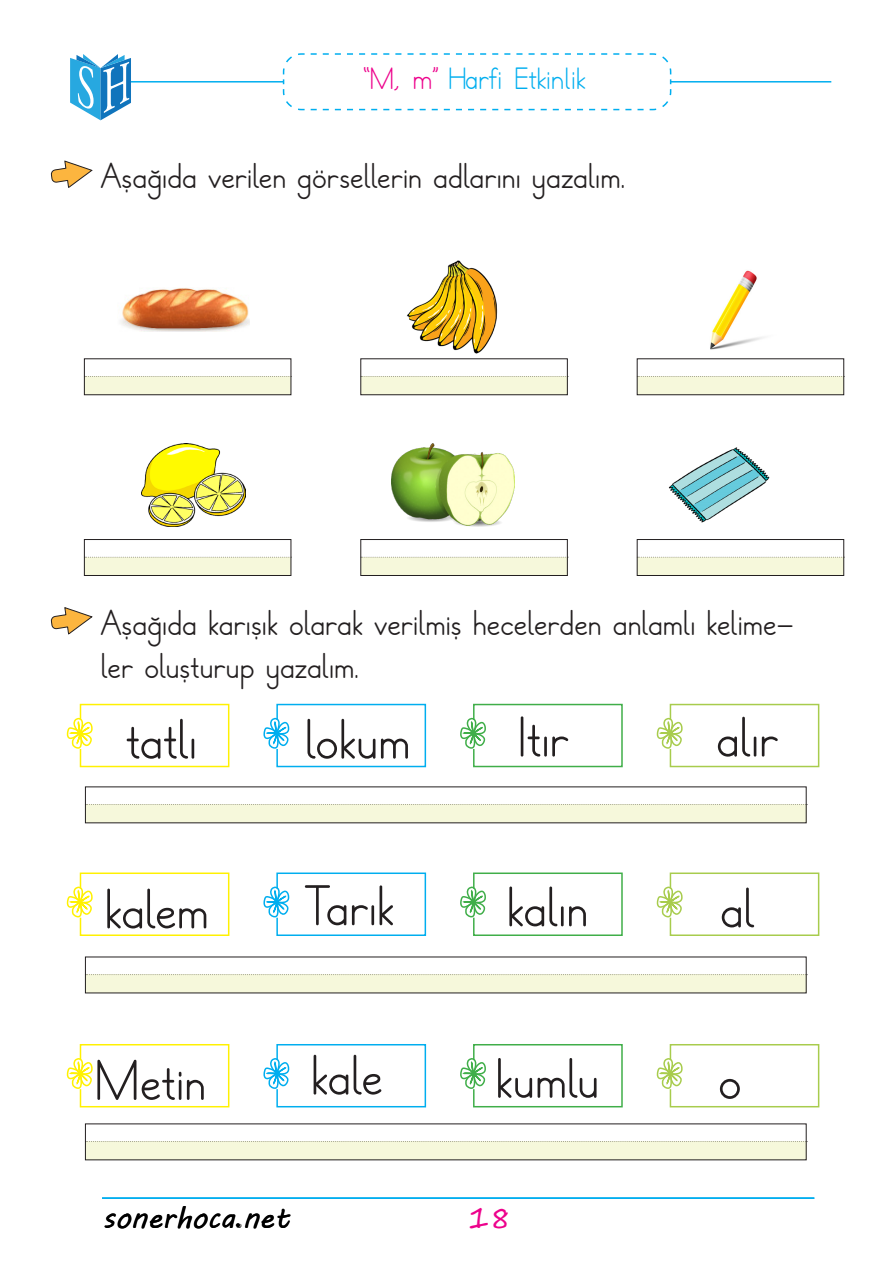
<style>
.page{position:relative;width:893px;height:1263px;background:#fff}
.page>*{position:absolute;margin:0;border:0;box-sizing:border-box;transform-origin:0 0}
.t1{font:57px "Temel Yazi";color:#231f20}
.t2{font:36px/43.2px "Temel Yazi";color:#231f20}
.t3{font:30px "TTKB Dik Temel Abece";color:#00aeef}
.t4{font:30px "MV Boli";color:#000}
.t5{font:30px "Segoe Print";color:#ed028c}
.s1{color:#ed028c}
.s2{font-family:"Algerian"}
</style>
<div class="page">
<hr style="left:119px;top:81px;width:712px;height:2px;background:#00aeef">
<svg style="left:282px;top:53px;width:390px;height:58px"></svg>
<svg style="left:70px;top:54px;width:61px;height:66px"></svg>
<svg style="left:51px;top:161px;width:42px;height:27px"></svg>
<svg style="left:51px;top:608px;width:42px;height:27px"></svg>
<img style="left:120px;top:288px;width:130px;height:44px">
<img style="left:141px;top:443px;width:105px;height:83px">
<img style="left:694px;top:270px;width:89px;height:89px">
<img style="left:668px;top:447px;width:102px;height:76px">
<img style="left:405px;top:260px;width:96px;height:99px">
<img style="left:392px;top:443px;width:123px;height:83px">
<div style="left:84px;top:376px;width:207px;height:19px;background:#f6f8db"></div>
<div style="left:84px;top:359px;width:207px;height:36px;border:1px solid #231f20"></div>
<svg style="left:84px;top:376px;width:208px;height:1px"></svg>
<div style="left:84px;top:557px;width:207px;height:18px;background:#f6f8db"></div>
<div style="left:84px;top:539px;width:207px;height:37px;border:1px solid #231f20"></div>
<svg style="left:84px;top:557px;width:208px;height:1px"></svg>
<div style="left:361px;top:376px;width:207px;height:19px;background:#f6f8db"></div>
<div style="left:361px;top:359px;width:206px;height:36px;border:1px solid #231f20"></div>
<svg style="left:361px;top:376px;width:207px;height:1px"></svg>
<div style="left:361px;top:557px;width:207px;height:18px;background:#f6f8db"></div>
<div style="left:361px;top:539px;width:206px;height:37px;border:1px solid #231f20"></div>
<svg style="left:361px;top:557px;width:207px;height:1px"></svg>
<div style="left:637px;top:376px;width:207px;height:19px;background:#f6f8db"></div>
<div style="left:637px;top:359px;width:207px;height:36px;border:1px solid #231f20"></div>
<svg style="left:637px;top:376px;width:208px;height:1px"></svg>
<div style="left:637px;top:557px;width:207px;height:18px;background:#f6f8db"></div>
<div style="left:637px;top:539px;width:207px;height:37px;border:1px solid #231f20"></div>
<svg style="left:637px;top:557px;width:208px;height:1px"></svg>
<svg style="left:66px;top:703px;width:164px;height:65px"></svg>
<svg style="left:66px;top:872px;width:164px;height:64px"></svg>
<svg style="left:66px;top:1044px;width:164px;height:64px"></svg>
<svg style="left:263px;top:703px;width:164px;height:65px"></svg>
<svg style="left:263px;top:872px;width:164px;height:64px"></svg>
<svg style="left:263px;top:1044px;width:164px;height:64px"></svg>
<svg style="left:460px;top:703px;width:163px;height:65px"></svg>
<svg style="left:460px;top:872px;width:163px;height:64px"></svg>
<svg style="left:460px;top:1044px;width:163px;height:64px"></svg>
<svg style="left:656px;top:703px;width:164px;height:65px"></svg>
<svg style="left:656px;top:872px;width:164px;height:64px"></svg>
<svg style="left:656px;top:1044px;width:164px;height:64px"></svg>
<hr style="left:102px;top:1197px;width:712px;height:2px;background:#00aeef">
<div style="left:85px;top:804px;width:721px;height:19px;background:#f6f8db"></div>
<svg style="left:85px;top:804px;width:722px;height:1px"></svg>
<div style="left:85px;top:975px;width:721px;height:18px;background:#f6f8db"></div>
<svg style="left:85px;top:974px;width:722px;height:1px"></svg>
<div style="left:85px;top:1141px;width:721px;height:19px;background:#f6f8db"></div>
<svg style="left:85px;top:1141px;width:722px;height:1px"></svg>
<p class="t3" style="left:364px;top:60px;width:223px"><span class="s1">‘‘M, m’’</span> Harfi Etkinlik</p>
<p class="t2" style="left:101px;top:156px;width:525px">Aşağıda verilen görsellerin adlarını yazalım.</p>
<p class="t2" style="left:101px;top:603px;width:694px">Aşağıda karışık olarak verilmiş hecelerden anlamlı kelime&shy;ler oluşturup yazalım.</p>
<p class="t1" style="left:126px;top:708px;width:73px">tatlı</p>
<p class="t1" style="left:517px;top:706px;width:53px">Itır</p>
<p class="t1" style="left:716px;top:706px;width:64px">alır</p>
<p class="t1" style="left:305px;top:708px;width:107px">lokum</p>
<p class="t1" style="left:105px;top:877px;width:106px">kalem</p>
<p class="t1" style="left:94px;top:1049px;width:114px">Metin</p>
<p class="t1" style="left:305px;top:874px;width:91px">Tarık</p>
<p class="t1" style="left:311px;top:1044px;width:73px">kale</p>
<p class="t1" style="left:507px;top:875px;width:83px">kalın</p>
<p class="t1" style="left:495px;top:1047px;width:105px">kumlu</p>
<p class="t4" style="left:103px;top:1197px;width:189px">sonerhoca<span class="s2">.</span>net</p>
<p class="t5" style="left:468px;top:1190px;width:45px">18</p>
<p class="t1" style="left:720px;top:876px;width:36px">al</p>
<p class="t1" style="left:718px;top:1048px;width:25px">o</p>
</div>
